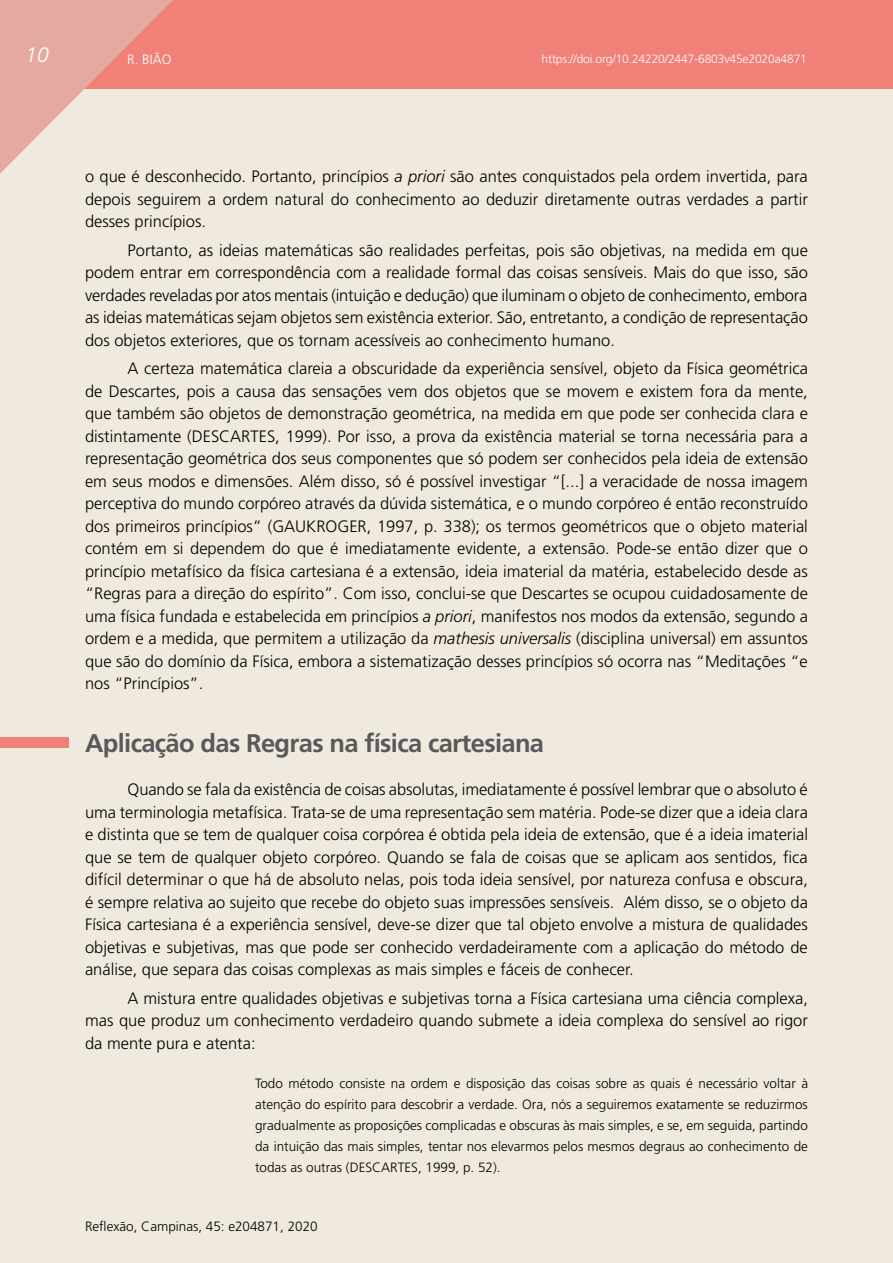
<style>
.page{position:relative;width:893px;height:1263px;background:#fff}
.page>*{position:absolute;margin:0;border:0;box-sizing:border-box;transform-origin:0 0}
.seção{font:700 25.5px "Frutiger LT Std";letter-spacing:-.025em;color:#58595b}
.t1{font:italic 300 21px "Frutiger LT Std";color:#fff}
.miolo{font:300 16.5px/22.5px "Frutiger LT Std";color:#000;text-align:justify}
.citação{font:300 13.5px/21px "Frutiger LT Std";color:#000;text-align:justify}
.t2{font:300 13.5px "Frutiger LT Std";color:#fff}
.t3{font:300 12px "Frutiger LT Std";letter-spacing:-.01em;color:#fff}
.s1{font-style:italic}
</style>
<div class="page">
<div style="left:0;top:0;width:893px;height:89px;background:#f08078"></div>
<svg style="left:0;top:0;width:176px;height:174px;background:#eabcb1"></svg>
<div style="left:0;top:737px;width:68px;height:11px;background:#f08078"></div>
<p class="t1" style="left:26px;top:43px;width:25px">10</p>
<p class="t2" style="left:127px;top:51px;width:46px">R. BIÃO</p>
<p class="t3" style="left:542px;top:52px;width:267px">https://doi.org/10.24220/2447-6803v45e2020a4871</p>
<p class="miolo" style="left:85px;top:166px;width:724px">o que é desconhecido. Portanto, princípios <span class="s1">a priori</span> são antes conquistados pela ordem invertida, para depois seguirem a ordem natural do conhecimento ao deduzir diretamente outras verdades a partir desses princípios.</p>
<p class="miolo" style="left:85px;top:239px;width:724px;text-indent:43px">Portanto, as ideias matemáticas são realidades perfeitas, pois são objetivas, na medida em que podem entrar em correspondência com a realidade formal das coisas sensíveis. Mais do que isso, são verdades reveladas por atos mentais (intuição e dedução) que iluminam o objeto de conhecimento, embora as ideias matemáticas sejam objetos sem existência exterior. São, entretanto, a condição de representação dos objetos exteriores, que os tornam acessíveis ao conhecimento humano.</p>
<p class="miolo" style="left:85px;top:358px;width:724px;text-indent:43px">A certeza matemática clareia a obscuridade da experiência sensível, objeto da Física geométrica de Descartes, pois a causa das sensações vem dos objetos que se movem e existem fora da mente, que também são objetos de demonstração geométrica, na medida em que pode ser conhecida clara e distintamente (DESCARTES, 1999). Por isso, a prova da existência material se torna necessária para a representação geométrica dos seus componentes que só podem ser conhecidos pela ideia de extensão em seus modos e dimensões. Além disso, só é possível investigar “[...] a veracidade de nossa imagem perceptiva do mundo corpóreo através da dúvida sistemática, e o mundo corpóreo é então reconstruído dos primeiros princípios” (GAUKROGER, 1997, p. 338); os termos geométricos que o objeto material contém em si dependem do que é imediatamente evidente, a extensão. Pode-se então dizer que o princípio metafísico da física cartesiana é a extensão, ideia imaterial da matéria, estabelecido desde as “Regras para a direção do espírito”. Com isso, conclui-se que Descartes se ocupou cuidadosamente de uma física fundada e estabelecida em princípios <span class="s1">a priori</span>, manifestos nos modos da extensão, segundo a ordem e a medida, que permitem a utilização da <span class="s1">mathesis universalis</span> (disciplina universal) em assuntos que são do domínio da Física, embora a sistematização desses princípios só ocorra nas “Meditações “e nos “Princípios”.</p>
<p class="seção" style="left:85px;top:728px;width:461px">Aplicação das Regras na física cartesiana</p>
<p class="miolo" style="left:85px;top:778px;width:724px;text-indent:43px">Quando se fala da existência de coisas absolutas, imediatamente é possível lembrar que o absoluto é uma terminologia metafísica. Trata-se de uma representação sem matéria. Pode-se dizer que a ideia clara e distinta que se tem de qualquer coisa corpórea é obtida pela ideia de extensão, que é a ideia imaterial que se tem de qualquer objeto corpóreo. Quando se fala de coisas que se aplicam aos sentidos, fica difícil determinar o que há de absoluto nelas, pois toda ideia sensível, por natureza confusa e obscura, é sempre relativa ao sujeito que recebe do objeto suas impressões sensíveis. Além disso, se o objeto da Física cartesiana é a experiência sensível, deve-se dizer que tal objeto envolve a mistura de qualidades objetivas e subjetivas, mas que pode ser conhecido verdadeiramente com a aplicação do método de análise, que separa das coisas complexas as mais simples e fáceis de conhecer.</p>
<p class="miolo" style="left:85px;top:987px;width:724px;text-indent:43px">A mistura entre qualidades objetivas e subjetivas torna a Física cartesiana uma ciência complexa, mas que produz um conhecimento verdadeiro quando submete a ideia complexa do sensível ao rigor da mente pura e atenta:</p>
<p class="citação" style="left:255px;top:1073px;width:555px">Todo método consiste na ordem e disposição das coisas sobre as quais é necessário voltar à atenção do espírito para descobrir a verdade. Ora, nós a seguiremos exatamente se reduzirmos gradualmente as proposições complicadas e obscuras às mais simples, e se, em seguida, partindo da intuição das mais simples, tentar nos elevarmos pelos mesmos degraus ao conhecimento de todas as outras (DESCARTES, 1999, p. 52).</p>
<p class="citação" style="left:85px;top:1215px;width:234px">Reflexão, Campinas, 45: e204871, 2020</p>
</div>
